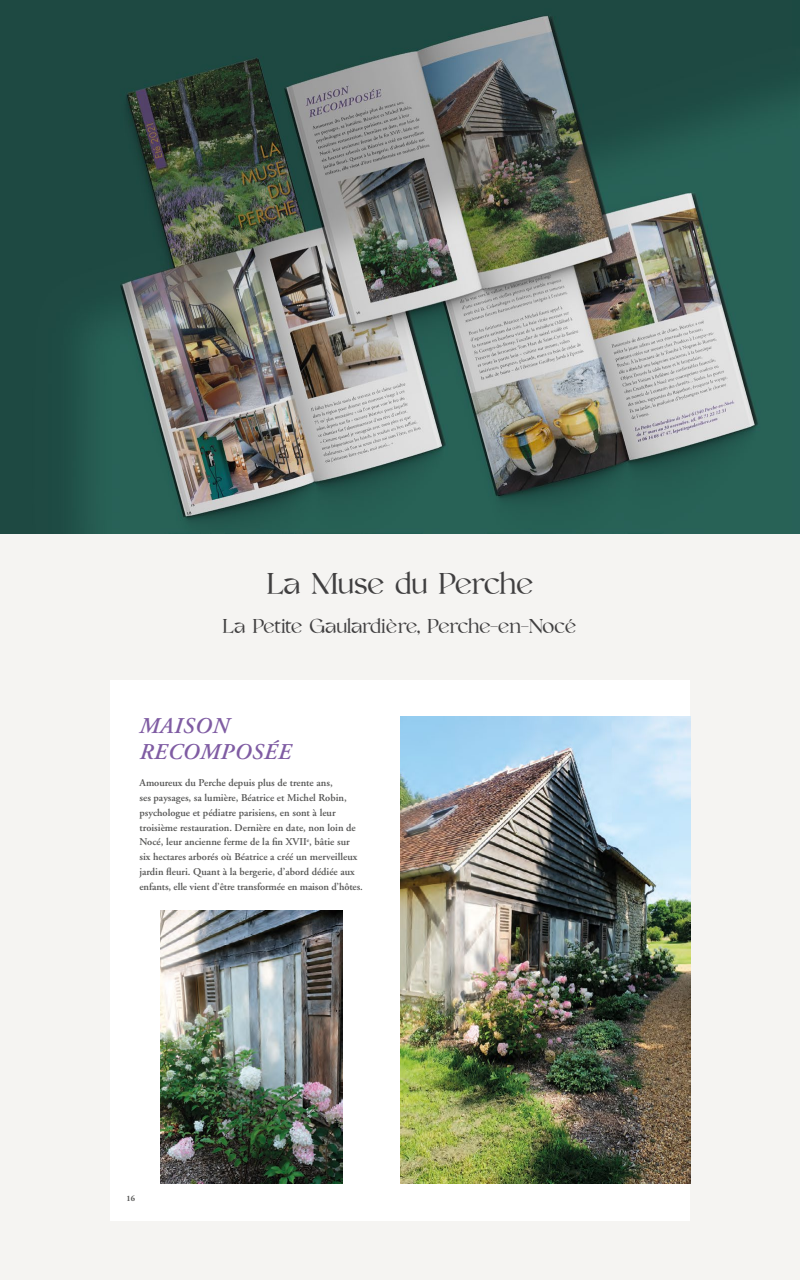
<style>
.page{position:relative;width:800px;height:1280px;background:#fff}
.page>*{position:absolute;margin:0;border:0;box-sizing:border-box;transform-origin:0 0}
.t1{font:30px "Vensfolk";letter-spacing:-.005em;color:#403f40}
.t2{font:italic 600 22.5px/26px "Adobe Garamond";letter-spacing:.03em;color:#7f5ca3}
.t3{font:20px "Vensfolk";letter-spacing:-.01em;color:#403f40}
.t4{font:600 10.4px/14.7px "Adobe Garamond";color:#575756}
.t5{font:700 8.2px "Adobe Garamond";color:#575756}
</style>
<div class="page">
<div style="left:0;top:530px;width:800px;height:750px;background:#f5f4f2"></div>
<img style="left:0;top:0;width:800px;height:533px">
<div style="left:110px;top:680px;width:290px;height:541px;background:#fff"></div>
<img style="left:160px;top:911px;width:182px;height:273px">
<div style="left:400px;top:680px;width:290px;height:541px;background:#fff"></div>
<img style="left:400px;top:717px;width:290px;height:467px">
<p class="t1" style="left:267px;top:567px;width:267px">La Muse du Perche</p>
<p class="t3" style="left:223px;top:615px;width:356px">La Petite Gaulardière, Perche-en-Nocé</p>
<p class="t2" style="left:139px;top:713px;width:153px">MAISON<br>RECOMPOSÉE</p>
<p class="t4" style="left:139px;top:776px;width:225px">Amoureux du Perche depuis plus de trente ans,<br>ses paysages, sa lumière, Béatrice et Michel Robin, psychologue et pédiatre parisiens, en sont à leur troisième restauration. Dernière en date, non loin de Nocé, leur ancienne ferme de la fin XVII<sup>e</sup>, bâtie sur six hectares arborés où Béatrice a créé un merveilleux jardin fleuri. Quant à la bergerie, d’abord dédiée aux enfants, elle vient d’être transformée en maison d’hôtes.</p>
<p class="t5" style="left:126px;top:1194px;width:10px">16</p>
</div>
